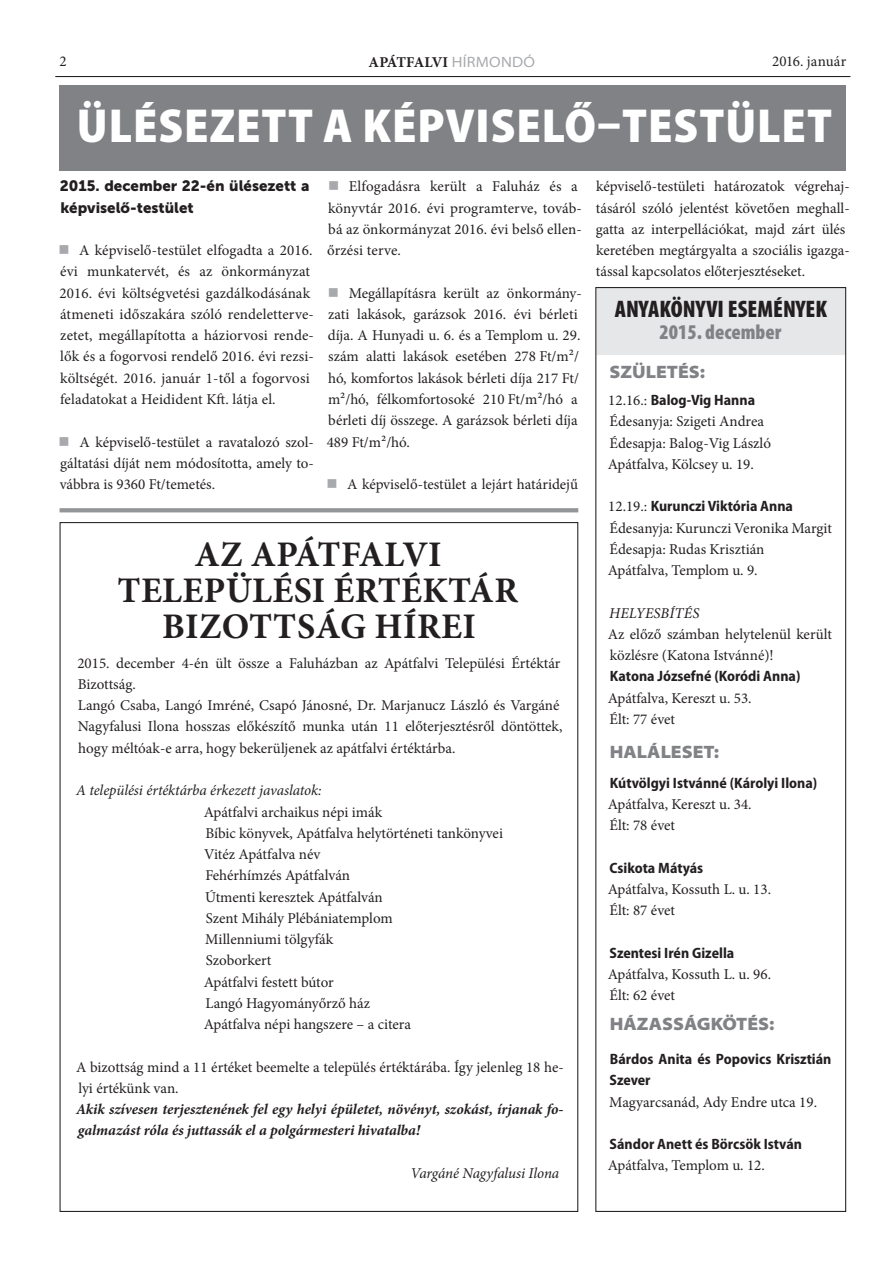
<style>
.page{position:relative;width:893px;height:1263px;background:#fff}
.page>*{position:absolute;margin:0;border:0;box-sizing:border-box;transform-origin:0 0}
.t1{font:900 semi-condensed 48px "Myriad Pro";letter-spacing:.02em;color:#fff}
.cím_Minion{font:700 36px/36px "Minion Pro";letter-spacing:.01em;color:#231f20;text-align:center}
.t2{font:900 condensed 24px "Myriad Pro";color:#231f20}
.t3{font:900 condensed 21px "Myriad Pro";color:#808285}
.t4{font:900 semi-expanded 18px "Myriad Pro";color:#808285}
.t5{font:15px/21.3px "Minion Pro";color:#231f20}
.t6{font:700 semi-condensed 15px/21.3px "Myriad Pro";color:#231f20}
.t7{font:italic 700 15px/21.3px "Minion Pro";letter-spacing:-.005em;color:#231f20}
.aláírás{font:italic 15px "Minion Pro";letter-spacing:-.005em;color:#231f20}
.bevezető{font:15px/21.3px "Museo Sans 900";color:#231f20}
.t8{font:700 15px "Minion Pro";letter-spacing:-.025em;color:#231f20}
.s1{font-family:"Myriad Pro";font-weight:400;font-stretch:semi-expanded;color:#a8a9ad}
.s2{font-family:"Minion Pro";font-weight:400;font-stretch:normal}
</style>
<div class="page">
<hr style="left:55px;top:76px;width:795px;height:1px;background:#231f20">
<div style="left:60px;top:85px;width:786px;height:85px;background:#808285"></div>
<div style="left:596px;top:287px;width:249px;height:68px;background:#e6e7e9"></div>
<div style="left:595px;top:287px;width:251px;height:925px;border:1px solid #231f20"></div>
<svg style="left:60px;top:508px;width:518px;height:4px;background:#97999c"></svg>
<p class="t5" style="left:59px;top:51px;width:9px">2</p>
<p class="t8" style="left:369px;top:51px;width:168px">APÁTFALVI <span class="s1">HÍRMONDÓ</span></p>
<p class="t5" style="left:772px;top:51px;width:76px">2016. január</p>
<p class="t1" style="left:77px;top:94px;width:757px">ÜLÉSEZETT A KÉPVISELŐ–TESTÜLET</p>
<p class="bevezető" style="left:60px;top:175px;width:251px">2015. december 22-én ülésezett a képviselő-testület</p>
<p class="t5" style="left:59px;top:240px;width:256px;text-indent:20px">A képviselő-testület elfogadta a 2016. évi munkatervét, és az önkormányzat 2016. évi költségvetési gazdálkodásának átmeneti időszakára szóló rendeletterve&shy;zetet, megállapította a háziorvosi rende&shy;lők és a fogorvosi rendelő 2016. évi rezsi&shy;költségét. 2016. január 1-től a fogorvosi feladatokat a Heidident Kft. látja el.</p>
<p class="t5" style="left:60px;top:431px;width:256px;text-align:justify;text-indent:20px">A képviselő-testület a ravatalozó szol&shy;gáltatási díját nem módosította, amely to&shy;vábbra is 9360 Ft/temetés.</p>
<p class="t5" style="left:596px;top:176px;width:255px">képviselő-testületi határozatok végrehaj&shy;tásáról szóló jelentést követően meghall&shy;gatta az interpellációkat, majd zárt ülés keretében megtárgyalta a szociális igazga&shy;tással kapcsolatos előterjesztéseket.</p>
<p class="t2" style="left:615px;top:293px;width:214px">ANYAKÖNYVI ESEMÉNYEK</p>
<p class="t3" style="left:659px;top:319px;width:123px">2015. december</p>
<p class="t4" style="left:609px;top:360px;width:97px">SZÜLETÉS:</p>
<p class="t6" style="left:608px;top:389px;width:148px"><span class="s2">12.16.:</span> Balog-Vig Hanna</p>
<p class="t5" style="left:609px;top:411px;width:156px">Édesanyja: Szigeti Andrea</p>
<p class="t5" style="left:609px;top:432px;width:163px">Édesapja: Balog-Vig László</p>
<p class="t5" style="left:608px;top:453px;width:148px">Apátfalva, Kölcsey u. 19.</p>
<p class="t6" style="left:608px;top:495px;width:186px"><span class="s2">12.19.:</span> Kurunczi Viktória Anna</p>
<p class="t5" style="left:609px;top:517px;width:224px">Édesanyja: Kurunczi Veronika Margit</p>
<p class="t5" style="left:609px;top:538px;width:156px">Édesapja: Rudas Krisztián</p>
<p class="t5" style="left:608px;top:560px;width:151px">Apátfalva, Templom u. 9.</p>
<p class="aláírás" style="left:609px;top:603px;width:92px">HELYESBÍTÉS</p>
<p class="t5" style="left:608px;top:623px;width:226px">Az előző számban helytelenül került közlésre (Katona Istvánné)!</p>
<p class="t6" style="left:610px;top:665px;width:192px">Katona Józsefné (Koródi Anna)</p>
<p class="t5" style="left:608px;top:687px;width:145px">Apátfalva, Kereszt u. 53.</p>
<p class="t5" style="left:609px;top:708px;width:67px">Élt: 77 évet</p>
<p class="t4" style="left:610px;top:740px;width:111px">HALÁLESET:</p>
<p class="t6" style="left:610px;top:772px;width:209px">Kútvölgyi Istvánné (Károlyi Ilona)</p>
<p class="t5" style="left:608px;top:794px;width:145px">Apátfalva, Kereszt u. 34.</p>
<p class="t5" style="left:609px;top:815px;width:67px">Élt: 78 évet</p>
<p class="t6" style="left:609px;top:857px;width:95px">Csikota Mátyás</p>
<p class="t5" style="left:608px;top:879px;width:165px">Apátfalva, Kossuth L. u. 13.</p>
<p class="t5" style="left:609px;top:900px;width:67px">Élt: 87 évet</p>
<p class="t6" style="left:610px;top:942px;width:126px">Szentesi Irén Gizella</p>
<p class="t5" style="left:608px;top:964px;width:165px">Apátfalva, Kossuth L. u. 96.</p>
<p class="t5" style="left:609px;top:985px;width:67px">Élt: 62 évet</p>
<p class="t4" style="left:610px;top:1012px;width:166px">HÁZASSÁGKÖTÉS:</p>
<p class="t6" style="left:610px;top:1048px;width:223px">Bárdos Anita és Popovics Krisztián<br>Szever</p>
<p class="t5" style="left:609px;top:1091px;width:209px">Magyarcsanád, Ady Endre utca 19.</p>
<p class="t6" style="left:610px;top:1133px;width:194px">Sándor Anett és Börcsök István</p>
<p class="t5" style="left:608px;top:1155px;width:159px">Apátfalva, Templom u. 12.</p>
<p class="t5" style="left:327px;top:176px;width:256px;text-indent:22px">Elfogadásra került a Faluház és a könyvtár 2016. évi programterve, továb&shy;bá az önkormányzat 2016. évi belső ellen&shy;őrzési terve.</p>
<p class="t5" style="left:327px;top:282px;width:257px;text-indent:22px">Megállapításra került az önkormány&shy;zati lakások, garázsok 2016. évi bérleti díja. A Hunyadi u. 6. és a Templom u. 29. szám alatti lakások esetében 278 Ft/m2/ hó, komfortos lakások bérleti díja 217 Ft/ m2/hó, félkomfortosoké 210 Ft/m2/hó a bérleti díj összege. A garázsok bérleti díja 489 Ft/m2/hó.</p>
<p class="t5" style="left:347px;top:474px;width:232px">A képviselő-testület a lejárt határidejű</p>
<p class="cím_Minion" style="left:118px;top:536px;width:402px">AZ APÁTFALVI<br>TELEPÜLÉSI ÉRTÉKTÁR<br>BIZOTTSÁG HÍREI</p>
<p class="t5" style="left:77px;top:652px;width:484px">2015. december 4-én ült össze a Faluházban az Apátfalvi Települési Értéktár<br>Bizottság.</p>
<p class="t5" style="left:78px;top:695px;width:486px">Langó Csaba, Langó Imréné, Csapó Jánosné, Dr. Marjanucz László és Vargáné<br>Nagyfalusi Ilona hosszas előkészítő munka után 11 előterjesztésről döntöttek, hogy méltóak-e arra, hogy bekerüljenek az apátfalvi értéktárba.</p>
<p class="aláírás" style="left:76px;top:780px;width:247px">A települési értéktárba érkezett javaslatok:</p>
<p class="t5" style="left:204px;top:801px;width:180px">Apátfalvi archaikus népi imák</p>
<p class="t5" style="left:205px;top:822px;width:299px">Bíbic könyvek, Apátfalva helytörténeti tankönyvei</p>
<p class="t5" style="left:204px;top:844px;width:118px">Vitéz Apátfalva név</p>
<p class="t5" style="left:205px;top:865px;width:146px">Fehérhímzés Apátfalván</p>
<p class="t5" style="left:205px;top:886px;width:179px">Útmenti keresztek Apátfalván</p>
<p class="t5" style="left:206px;top:907px;width:189px">Szent Mihály Plébániatemplom</p>
<p class="t5" style="left:205px;top:929px;width:129px">Millenniumi tölgyfák</p>
<p class="t5" style="left:206px;top:950px;width:67px">Szoborkert</p>
<p class="t5" style="left:204px;top:971px;width:131px">Apátfalvi festett bútor</p>
<p class="t5" style="left:205px;top:992px;width:166px">Langó Hagyományőrző ház</p>
<p class="t5" style="left:204px;top:1014px;width:209px">Apátfalva népi hangszere – a citera</p>
<p class="t5" style="left:76px;top:1056px;width:489px">A bizottság mind a 11 értéket beemelte a település értéktárába. Így jelenleg 18 he&shy;lyi értékünk van.</p>
<p class="t7" style="left:76px;top:1098px;width:489px">Akik szívesen terjesztenének fel egy helyi épületet, növényt, szokást, írjanak fo&shy;galmazást róla és juttassák el a polgármesteri hivatalba!</p>
<p class="aláírás" style="left:411px;top:1163px;width:150px">Vargáné Nagyfalusi Ilona</p>
</div>
